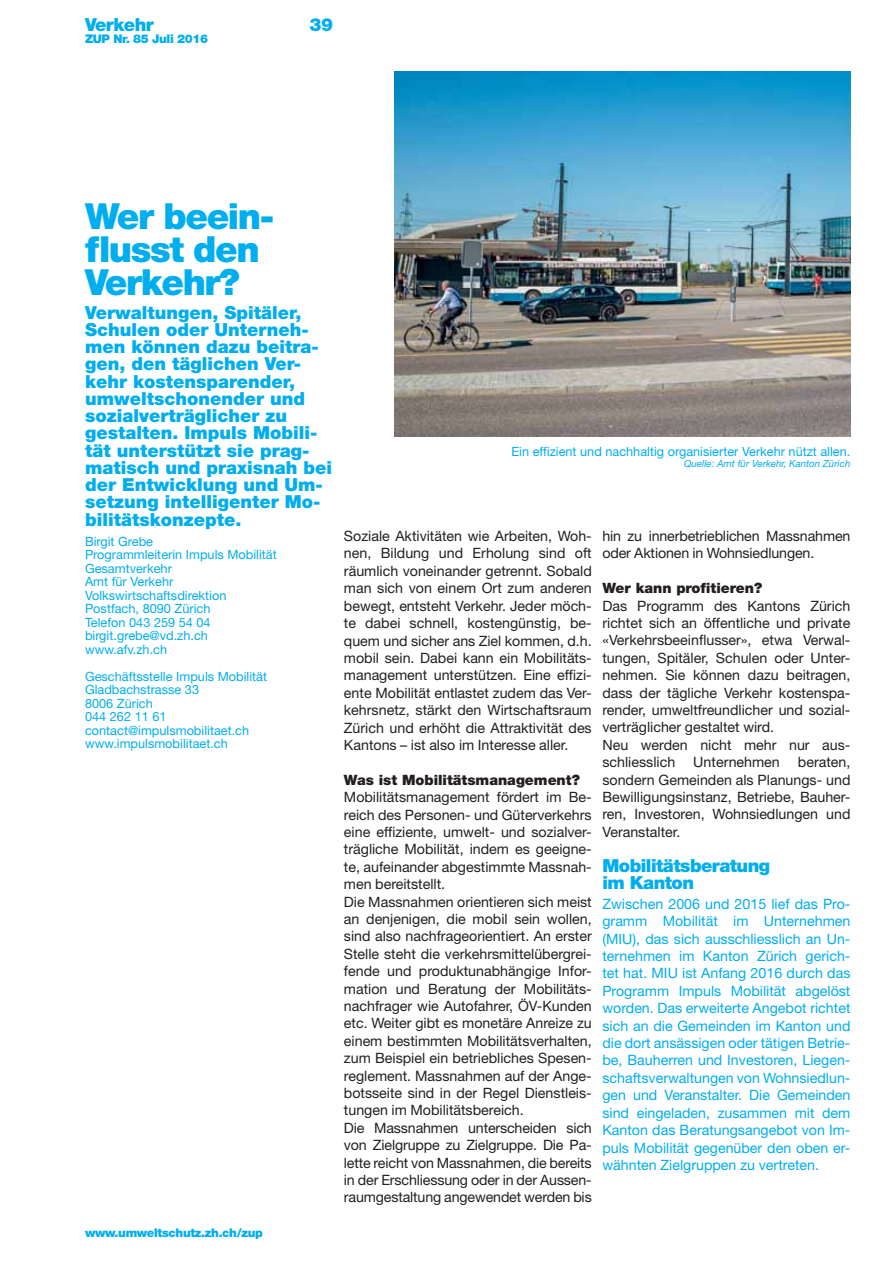
<style>
.page{position:relative;width:893px;height:1263px;background:#fff}
.page>*{position:absolute;margin:0;border:0;box-sizing:border-box;transform-origin:0 0}
.t1{font:900 36px/33px "Helvetica Neue LT Std";letter-spacing:-.04em;color:#00aeef}
.t2{font:900 18px/17.2px "Helvetica Neue LT Std";color:#00aeef}
.t3{font:900 18px/17.2px "Helvetica Neue LT Std";letter-spacing:-.03em;color:#00aeef}
.t4{font:14.25px/17.4px "Helvetica Neue LT Std";color:#231f20}
.t5{font:14.25px/17.4px "Helvetica Neue LT Std";color:#00aeef;text-align:justify}
.t6{font:900 14.25px "Helvetica Neue LT Std";color:#231f20}
.t7{font:12.75px/13.5px "Helvetica Neue LT Std";color:#00aeef}
.t8{font:900 12px "Helvetica Neue LT Std";letter-spacing:-.03em;color:#00aeef}
.t9{font:italic 9.75px "Helvetica Neue LT Std";color:#00aeef}
</style>
<div class="page">
<img style="left:394px;top:71px;width:456px;height:366px">
<p class="t3" style="left:85px;top:18px;width:70px">Verkehr</p>
<p class="t2" style="left:310px;top:18px;width:25px">39</p>
<p class="t8" style="left:85px;top:35px;width:125px">ZUP Nr. 85 Juli 2016</p>
<h1 class="t1" style="left:85px;top:204px;width:191px">Wer beein&shy;flusst den<br>Verkehr?</h1>
<p class="t2" style="left:85px;top:306px;width:249px">Verwaltungen, Spitäler,<br>Schulen oder Unterneh&shy;men können dazu beitra&shy;gen, den täglichen Ver&shy;kehr kostensparender, umweltschonender und sozialverträglicher zu gestalten. Impuls Mobili&shy;tät unterstützt sie prag&shy;matisch und praxisnah bei der Entwicklung und Um&shy;setzung intelligenter Mo&shy;bilitätskonzepte.</p>
<p class="t7" style="left:85px;top:536px;width:193px">Birgit Grebe<br>Programmleiterin Impuls Mobilität<br>Gesamtverkehr<br>Amt für Verkehr<br>Volkswirtschaftsdirektion<br>Postfach, 8090 Zürich<br>Telefon 043 259 54 04 birgit.grebe@vd.zh.ch www.afv.zh.ch</p>
<p class="t7" style="left:85px;top:671px;width:184px">Geschäftsstelle Impuls Mobilität<br>Gladbachstrasse 33<br>8006 Zürich<br>044 262 11 61 contact@impulsmobilitaet.ch www.impulsmobilitaet.ch</p>
<p class="t8" style="left:85px;top:1228px;width:179px">www.umweltschutz.zh.ch/zup</p>
<p class="t7" style="left:511px;top:447px;width:340px">Ein effizient und nachhaltig organisierter Verkehr nützt allen.</p>
<p class="t9" style="left:684px;top:458px;width:168px">Quelle: Amt für Verkehr, Kanton Zürich</p>
<p class="t4" style="left:344px;top:529px;width:249px;text-align:justify">Soziale Aktivitäten wie Arbeiten, Woh&shy;nen, Bildung und Erholung sind oft räumlich voneinander getrennt. Sobald man sich von einem Ort zum anderen bewegt, entsteht Verkehr. Jeder möch&shy;te dabei schnell, kostengünstig, be&shy;quem und sicher ans Ziel kommen, d.h. mobil sein. Dabei kann ein Mobilitäts&shy;management unterstützen. Eine effizi&shy;ente Mobilität entlastet zudem das Ver&shy;kehrsnetz, stärkt den Wirtschaftsraum Zürich und erhöht die Attraktivität des Kantons – ist also im Interesse aller.</p>
<p class="t6" style="left:344px;top:774px;width:237px">Was ist Mobilitätsmanagement?</p>
<p class="t4" style="left:344px;top:790px;width:249px">Mobilitätsmanagement fördert im Be&shy;reich des Personen- und Güterverkehrs eine effiziente, umwelt- und sozialver&shy;trägliche Mobilität, indem es geeigne&shy;te, aufeinander abgestimmte Massnah&shy;men bereitstellt.<br>Die Massnahmen orientieren sich meist an denjenigen, die mobil sein wollen, sind also nachfrageorientiert. An erster Stelle steht die verkehrsmittelübergrei&shy;fende und produktunabhängige Infor&shy;mation und Beratung der Mobilitäts&shy;nachfrager wie Autofahrer, ÖV-Kunden etc. Weiter gibt es monetäre Anreize zu einem bestimmten Mobilitätsverhalten, zum Beispiel ein betriebliches Spesen&shy;reglement. Massnahmen auf der Ange&shy;botsseite sind in der Regel Dienstleis&shy;tungen im Mobilitätsbereich.<br>Die Massnahmen unterscheiden sich von Zielgruppe zu Zielgruppe. Die Pa&shy;lette reicht von Massnahmen, die bereits in der Erschliessung oder in der Aussen&shy;raumgestaltung angewendet werden bis</p>
<p class="t4" style="left:602px;top:529px;width:250px">hin zu innerbetrieblichen Massnahmen oder Aktionen in Wohnsiedlungen.</p>
<p class="t6" style="left:602px;top:583px;width:161px">Wer kann profitieren?</p>
<p class="t4" style="left:602px;top:599px;width:250px">Das Programm des Kantons Zürich richtet sich an öffentliche und private «Verkehrsbeeinflusser», etwa Verwal&shy;tungen, Spitäler, Schulen oder Unter&shy;nehmen. Sie können dazu beitragen, dass der tägliche Verkehr kostenspa&shy;render, umweltfreundlicher und sozial&shy;verträglicher gestaltet wird.<br>Neu werden nicht mehr nur aus&shy;schliesslich</p>
<p class="t4" style="left:602px;top:755px;width:250px;text-align:justify;text-indent:196px">beraten, sondern Gemeinden als Planungs- und Bewilligungsinstanz, Betriebe, Bauher&shy;ren, Investoren, Wohnsiedlungen und Veranstalter.</p>
<p class="t4" style="left:693px;top:755px;width:88px">Unternehmen</p>
<p class="t3" style="left:602px;top:859px;width:169px">Mobilitätsberatung im Kanton</p>
<p class="t5" style="left:602px;top:897px;width:250px">Zwischen 2006 und 2015 lief das Pro&shy;gramm Mobilität im Unternehmen (MIU), das sich ausschliesslich an Un&shy;ternehmen im Kanton Zürich gerich&shy;tet hat. MIU ist Anfang 2016 durch das Programm Impuls Mobilität abgelöst worden. Das erweiterte Angebot richtet sich an die Gemeinden im Kanton und die dort ansässigen oder tätigen Betrie&shy;be, Bauherren und Investoren, Liegen&shy;schaftsverwaltungen von Wohnsiedlun&shy;gen und Veranstalter. Die Gemeinden sind eingeladen, zusammen mit dem Kanton das Beratungsangebot von Im&shy;puls Mobilität gegenüber den oben er&shy;wähnten Zielgruppen zu vertreten.</p>
</div>
